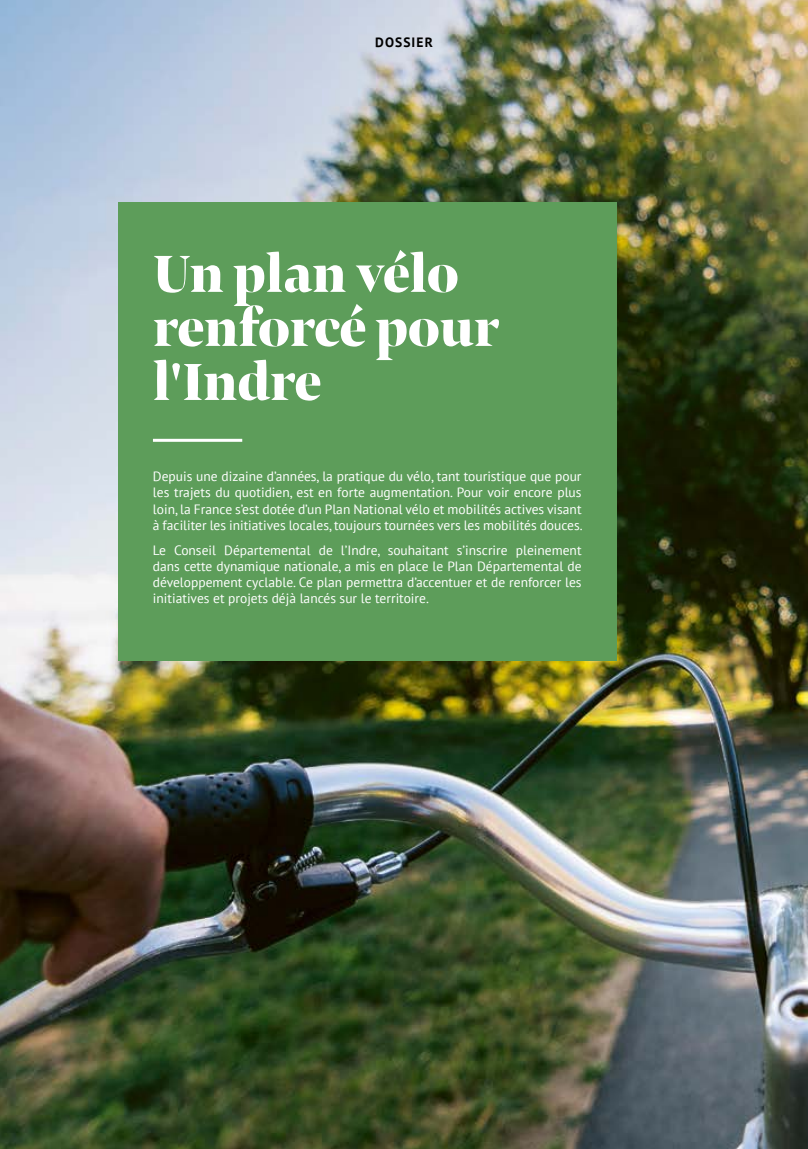
<style>
.page{position:relative;width:808px;height:1149px;background:#fff}
.page>*{position:absolute;margin:0;border:0;box-sizing:border-box;transform-origin:0 0}
.Cantons_Titre{font:900 54px/54px "Bennet Banner Condensed";color:#fff}
.Labeur_Texte{font:13.5px/16.2px "PT Sans";color:#fff;text-align:justify}
.Rubrique_Titre{font:700 13.5px "PT Sans";letter-spacing:.08em;color:#000}
</style>
<div class="page">
<img style="left:0;top:0;width:808px;height:1148px">
<div style="left:118px;top:202px;width:498px;height:458px;background:#5d9d5a"></div>
<hr style="left:153px;top:438px;width:89px;height:3px;background:#fff">
<p class="Rubrique_Titre" style="left:375px;top:34px;width:59px">DOSSIER</p>
<p class="Cantons_Titre" style="left:153px;top:246px;width:348px">Un plan vélo renforcé pour l'Indre</p>
<p class="Labeur_Texte" style="left:153px;top:468px;width:431px">Depuis une dizaine d’années, la pratique du vélo, tant touristique que pour les trajets du quotidien, est en forte augmentation. Pour voir encore plus loin, la France s’est dotée d’un Plan National vélo et mobilités actives visant à faciliter les initiatives locales, toujours tournées vers les mobilités douces.</p>
<p class="Labeur_Texte" style="left:153px;top:541px;width:430px">Le Conseil Départemental de l’Indre, souhaitant s’inscrire pleinement dans cette dynamique nationale, a mis en place le Plan Départemental de développement cyclable. Ce plan permettra d’accentuer et de renforcer les initiatives et projets déjà lancés sur le territoire.</p>
</div>
